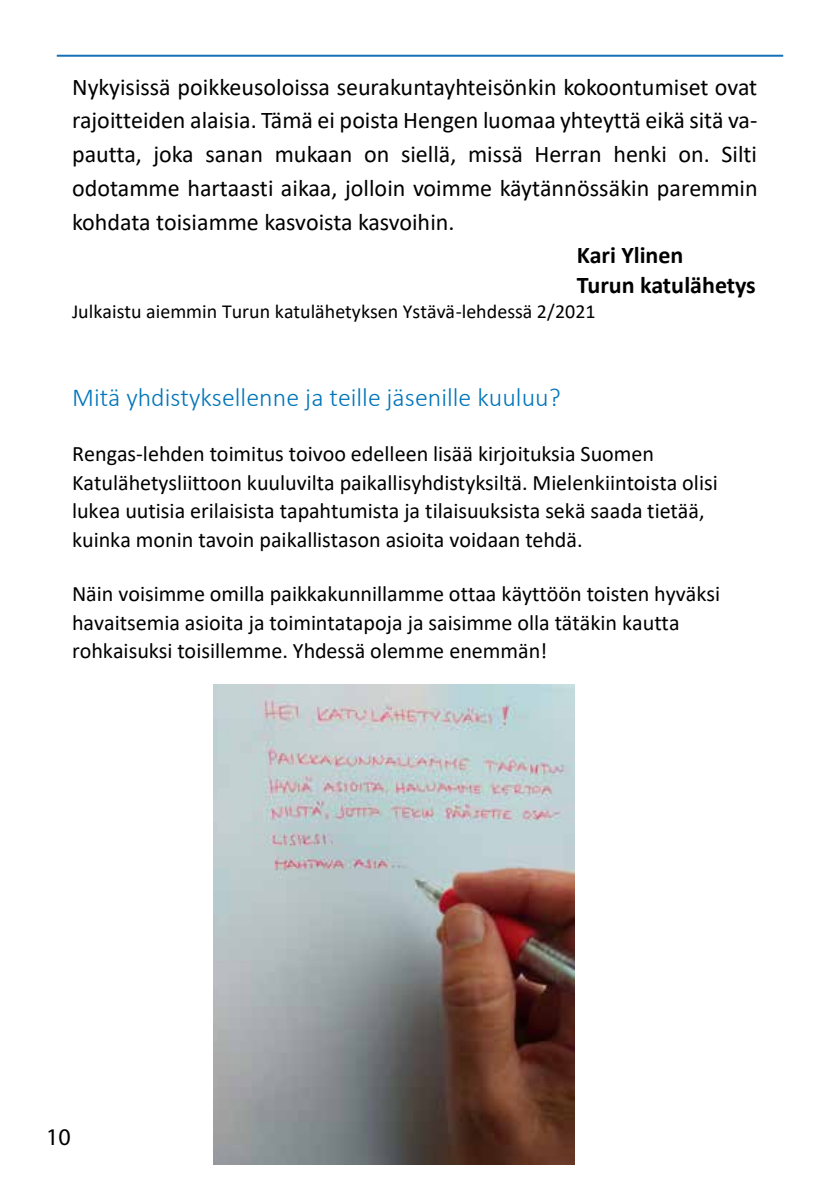
<style>
.page{position:relative;width:840px;height:1191px;background:#fff}
.page>*{position:absolute;margin:0;border:0;box-sizing:border-box;transform-origin:0 0}
.t1{font:300 26px "Calibri";color:#0075b9}
.t2{font:24px/33.8px "Calibri";color:#000;text-align:justify}
.t3{font:700 24px/29.2px "Calibri";color:#000}
.t4{font:24px "Myriad Pro";color:#000}
.t5{font:22px/29px "Calibri";color:#000}
.t6{font:20px "Calibri";color:#000}
</style>
<div class="page">
<hr style="left:57px;top:55px;width:725px;height:2px;background:#1570b8">
<img style="left:213px;top:684px;width:361px;height:480px">
<p class="t2" style="left:72px;top:69px;width:686px">Nykyisissä poikkeusoloissa seurakuntayhteisönkin kokoontumiset ovat rajoitteiden alaisia. Tämä ei poista Hengen luomaa yhteyttä eikä sitä va&shy;pautta, joka sanan mukaan on siellä, missä Herran henki on. Silti odotamme hartaasti aikaa, jolloin voimme käytännössäkin paremmin kohdata toisiamme kasvoista kasvoihin.</p>
<p class="t3" style="left:576px;top:240px;width:180px">Kari Ylinen<br>Turun katulähetys</p>
<p class="t6" style="left:72px;top:298px;width:524px">Julkaistu aiemmin Turun katulähetyksen Ystävä-lehdessä 2/2021</p>
<p class="t1" style="left:72px;top:381px;width:490px">Mitä yhdistyksellenne ja teille jäsenille kuuluu?</p>
<p class="t5" style="left:72px;top:438px;width:646px">Rengas-lehden toimitus toivoo edelleen lisää kirjoituksia Suomen Katulähetysliittoon kuuluvilta paikallisyhdistyksiltä. Mielenkiintoista olisi lukea uutisia erilaisista tapahtumista ja tilaisuuksista sekä saada tietää, kuinka monin tavoin paikallistason asioita voidaan tehdä.</p>
<p class="t5" style="left:72px;top:578px;width:649px">Näin voisimme omilla paikkakunnillamme ottaa käyttöön toisten hyväksi havaitsemia asioita ja toimintatapoja ja saisimme olla tätäkin kautta rohkaisuksi toisillemme. Yhdessä olemme enemmän!</p>
<p class="t4" style="left:46px;top:1122px;width:26px">10</p>
</div>
